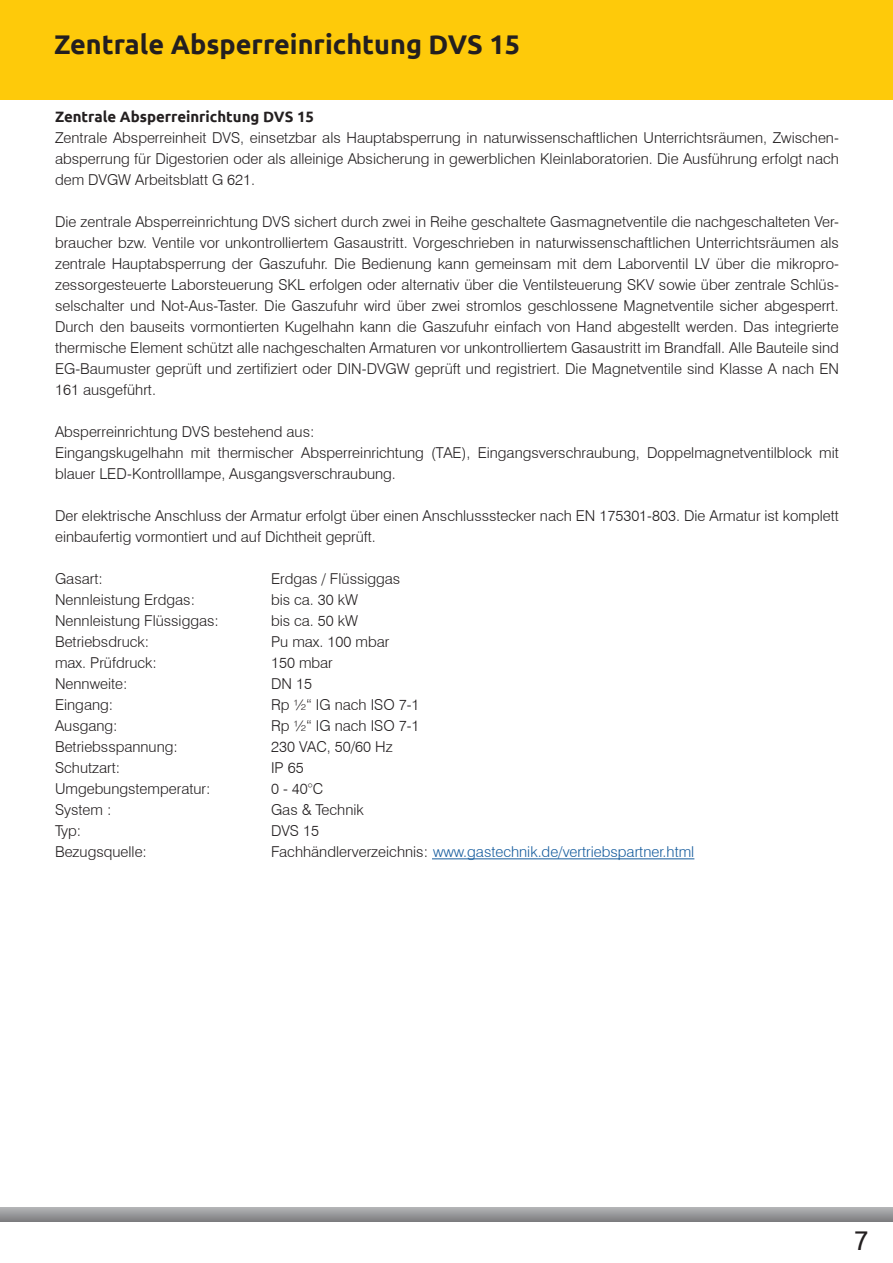
<style>
.page{position:relative;width:893px;height:1263px;background:#fff}
.page>*{position:absolute;margin:0;border:0;box-sizing:border-box;transform-origin:0 0}
.t1{font:700 27px "Ubuntu";color:#231f20}
.t2{font:27px "Ubuntu";color:#231f20}
.t3{font:300 15px/21px "Swiss 721 BT";color:#231f20;text-align:justify}
.t4{font:300 15px "Swiss 721 BT";color:#175d9e}
.t5{font:700 15px "Ubuntu";color:#231f20}
.s1{color:#231f20}
</style>
<div class="page">
<div style="left:0;top:0;width:893px;height:100px;background:#feca0a"></div>
<svg style="left:0;top:1208px;width:893px;height:14px"></svg>
<hr style="left:432px;top:858px;width:262px;height:1px;background:#175d9e">
<h1 class="t1" style="left:54px;top:28px;width:468px">Zentrale Absperreinrichtung DVS 15</h1>
<p class="t5" style="left:55px;top:108px;width:260px">Zentrale Absperreinrichtung DVS 15</p>
<p class="t3" style="left:55px;top:127px;width:785px">Zentrale Absperreinheit DVS, einsetzbar als Hauptabsperrung in naturwissenschaftlichen Unterrichtsräumen, Zwischen&shy;absperrung für Digestorien oder als alleinige Absicherung in gewerblichen Kleinlaboratorien. Die Ausführung erfolgt nach dem DVGW Arbeitsblatt G 621.</p>
<p class="t3" style="left:55px;top:211px;width:785px">Die zentrale Absperreinrichtung DVS sichert durch zwei in Reihe geschaltete Gasmagnetventile die nachgeschalteten Ver&shy;braucher bzw. Ventile vor unkontrolliertem Gasaustritt. Vorgeschrieben in naturwissenschaftlichen Unterrichtsräumen als zentrale Hauptabsperrung der Gaszufuhr. Die Bedienung kann gemeinsam mit dem Laborventil LV über die mikropro&shy;zessorgesteuerte Laborsteuerung SKL erfolgen oder alternativ über die Ventilsteuerung SKV sowie über zentrale Schlüs&shy;selschalter und Not-Aus-Taster. Die Gaszufuhr wird über zwei stromlos geschlossene Magnetventile sicher abgesperrt.<br>Durch den bauseits vormontierten Kugelhahn kann die Gaszufuhr einfach von Hand abgestellt werden. Das integrierte thermische Element schützt alle nachgeschalten Armaturen vor unkontrolliertem Gasaustritt im Brandfall. Alle Bauteile sind EG-Baumuster geprüft und zertifiziert oder DIN-DVGW geprüft und registriert. Die Magnetventile sind Klasse A nach EN 161 ausgeführt.</p>
<p class="t3" style="left:55px;top:421px;width:785px;text-align:left">Absperreinrichtung DVS bestehend aus:<br>Eingangskugelhahn mit thermischer Absperreinrichtung (TAE), Eingangsverschraubung, Doppelmagnetventilblock mit blauer LED-Kontrolllampe, Ausgangsverschraubung.</p>
<p class="t3" style="left:55px;top:505px;width:785px">Der elektrische Anschluss der Armatur erfolgt über einen Anschlussstecker nach EN 175301-803. Die Armatur ist komplett einbaufertig vormontiert und auf Dichtheit geprüft.</p>
<p class="t3" style="left:55px;top:568px;width:49px">Gasart:</p>
<p class="t3" style="left:271px;top:568px;width:131px">Erdgas / Flüssiggas</p>
<p class="t3" style="left:55px;top:589px;width:141px">Nennleistung Erdgas:</p>
<p class="t3" style="left:271px;top:589px;width:88px">bis ca. 30 kW</p>
<p class="t3" style="left:55px;top:610px;width:165px">Nennleistung Flüssiggas:</p>
<p class="t3" style="left:271px;top:610px;width:88px">bis ca. 50 kW</p>
<p class="t3" style="left:55px;top:631px;width:96px">Betriebsdruck:</p>
<p class="t3" style="left:271px;top:631px;width:120px">Pu max. 100 mbar</p>
<p class="t3" style="left:55px;top:652px;width:103px">max. Prüfdruck:</p>
<p class="t3" style="left:271px;top:652px;width:63px">150 mbar</p>
<p class="t3" style="left:55px;top:673px;width:74px">Nennweite:</p>
<p class="t3" style="left:271px;top:673px;width:42px">DN 15</p>
<p class="t3" style="left:55px;top:694px;width:60px">Eingang:</p>
<p class="t3" style="left:271px;top:694px;width:150px">Rp ½“ IG nach ISO 7-1</p>
<p class="t3" style="left:55px;top:715px;width:64px">Ausgang:</p>
<p class="t3" style="left:271px;top:715px;width:150px">Rp ½“ IG nach ISO 7-1</p>
<p class="t3" style="left:55px;top:736px;width:124px">Betriebsspannung:</p>
<p class="t3" style="left:271px;top:736px;width:123px">230 VAC, 50/60 Hz</p>
<p class="t3" style="left:55px;top:757px;width:67px">Schutzart:</p>
<p class="t3" style="left:271px;top:757px;width:34px">IP 65</p>
<p class="t3" style="left:55px;top:778px;width:157px">Umgebungstemperatur:</p>
<p class="t3" style="left:271px;top:778px;width:54px">0 - 40°C</p>
<p class="t3" style="left:55px;top:799px;width:58px">System :</p>
<p class="t3" style="left:271px;top:799px;width:94px">Gas &amp; Technik</p>
<p class="t3" style="left:55px;top:820px;width:28px">Typ:</p>
<p class="t3" style="left:271px;top:820px;width:49px">DVS 15</p>
<p class="t3" style="left:55px;top:841px;width:93px">Bezugsquelle:</p>
<p class="t4" style="left:271px;top:843px;width:425px"><span class="s1">Fachhändlerverzeichnis:</span> www.gastechnik.de/vertriebspartner.html</p>
<h1 class="t2" style="left:854px;top:1224px;width:17px">7</h1>
</div>
